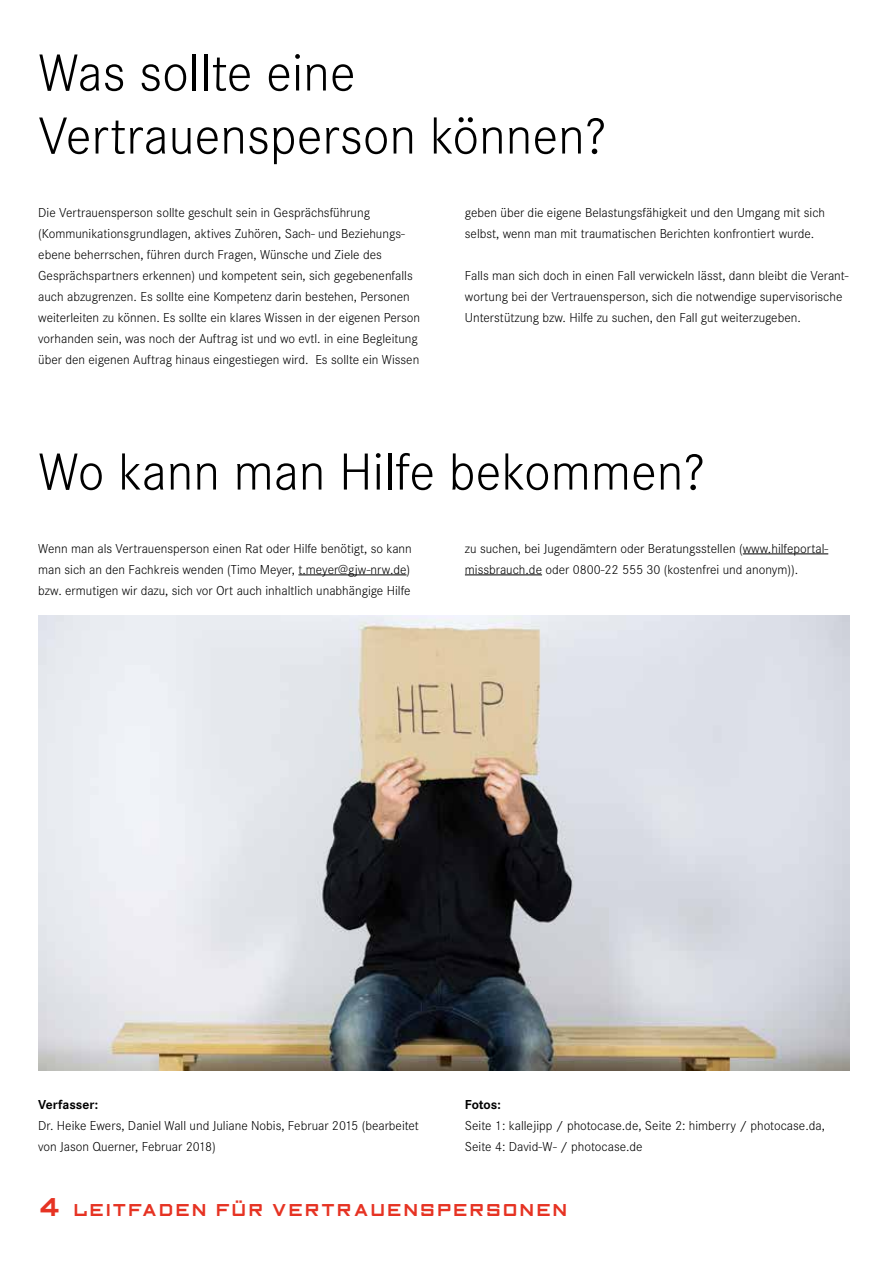
<style>
.page{position:relative;width:893px;height:1263px;background:#fff}
.page>*{position:absolute;margin:0;border:0;box-sizing:border-box;transform-origin:0 0}
.t1{font:300 54px/63px "Corporate S";color:#000}
.t2{font:18px "Gothic Two One";color:#e63323}
.t3{font:300 13.5px/21px "Corporate S";color:#000}
.t4{font:700 13.5px "Corporate S";color:#000}
.s1{font-size:27px}
</style>
<div class="page">
<hr style="left:298px;top:574px;width:109px;height:1px;background:#000">
<hr style="left:743px;top:553px;width:85px;height:1px;background:#000">
<hr style="left:465px;top:574px;width:77px;height:1px;background:#000">
<img style="left:38px;top:616px;width:811px;height:455px">
<h1 class="t1" style="left:38px;top:42px;width:570px">Was sollte eine<br>Vertrauensperson können?</h1>
<p class="t3" style="left:38px;top:202px;width:383px">Die Vertrauensperson sollte geschult sein in Gesprächsführung (Kommunikationsgrundlagen, aktives Zuhören, Sach- und Beziehungs&shy;ebene beherrschen, führen durch Fragen, Wünsche und Ziele des Gesprächspartners erkennen) und kompetent sein, sich gegebenenfalls auch abzugrenzen. Es sollte eine Kompetenz darin bestehen, Personen weiterleiten zu können. Es sollte ein klares Wissen in der eigenen Person vorhanden sein, was noch der Auftrag ist und wo evtl. in eine Begleitung über den eigenen Auftrag hinaus eingestiegen wird. Es sollte ein Wissen</p>
<p class="t3" style="left:465px;top:202px;width:362px">geben über die eigene Belastungsfähigkeit und den Umgang mit sich selbst, wenn man mit traumatischen Berichten konfrontiert wurde.</p>
<p class="t3" style="left:465px;top:265px;width:385px">Falls man sich doch in einen Fall verwickeln lässt, dann bleibt die Verant&shy;wortung bei der Vertrauensperson, sich die notwendige supervisorische<br>Unterstützung bzw. Hilfe zu suchen, den Fall gut weiterzugeben.</p>
<h1 class="t1" style="left:38px;top:441px;width:669px">Wo kann man Hilfe bekommen?</h1>
<p class="t3" style="left:38px;top:538px;width:375px">Wenn man als Vertrauensperson einen Rat oder Hilfe benötigt, so kann man sich an den Fachkreis wenden (Timo Meyer, t.meyer@gjw-nrw.de) bzw. ermutigen wir dazu, sich vor Ort auch inhaltlich unabhängige Hilfe</p>
<p class="t3" style="left:465px;top:538px;width:365px">zu suchen, bei Jugendämtern oder Beratungsstellen (www.hilfeportal&shy;missbrauch.de oder 0800-22 555 30 (kostenfrei und anonym)).</p>
<p class="t4" style="left:38px;top:1097px;width:61px">Verfasser:</p>
<p class="t3" style="left:38px;top:1115px;width:382px">Dr. Heike Ewers, Daniel Wall und Juliane Nobis, Februar 2015 (bearbeitet von Jason Querner, Februar 2018)</p>
<p class="t4" style="left:465px;top:1097px;width:37px">Fotos:</p>
<p class="t3" style="left:465px;top:1115px;width:361px">Seite 1: kallejipp / photocase.de, Seite 2: himberry / photocase.da,<br>Seite 4: David-W- / photocase.de</p>
<h2 class="t2" style="left:38px;top:1201px;width:532px"><span class="s1">4</span> LEITFADEN FÜR VERTRAUENSPERSONEN</h2>
</div>
